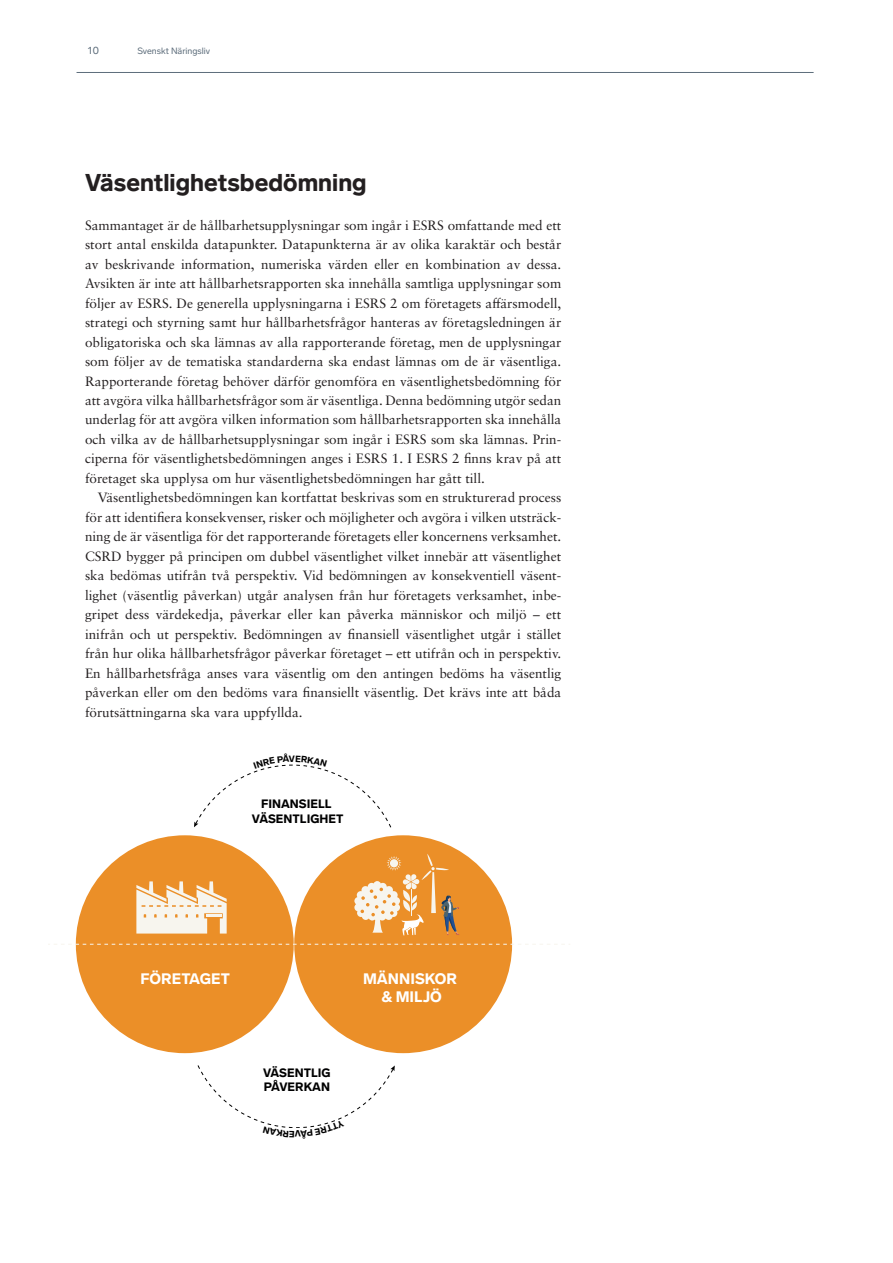
<style>
.page{position:relative;width:893px;height:1263px;background:#fff}
.page>*{position:absolute;margin:0;border:0;box-sizing:border-box;transform-origin:0 0}
.t1{font:900 24px "Lab Grotesque";color:#231f20}
.t2{font:900 15px/18px "Lab Grotesque";color:#fff;text-align:center}
.t3{font:13.5px/19.5px "Sabon LT Pro";color:#231f20;text-align:justify}
.t4{font:900 12px/14.4px "Lab Grotesque";color:#000001}
.t5{font:10.5px "Lab Grotesque";color:#5d6d7b}
.t6{font:9px "Lab Grotesque";color:#5d6d7b}
</style>
<div class="page">
<hr style="left:77px;top:72px;width:737px;height:1px;background:#5d6d7b">
<div style="left:76px;top:835px;width:218px;height:218px;background:#eb8f28;border-radius:50%"></div>
<div style="left:294px;top:835px;width:218px;height:218px;background:#eb8f28;border-radius:50%"></div>
<svg style="left:48px;top:944px;width:522px;height:1px"></svg>
<svg style="left:136px;top:881px;width:91px;height:52px"></svg>
<svg style="left:354px;top:854px;width:105px;height:81px"></svg>
<svg style="left:194px;top:764px;width:197px;height:63px"></svg>
<svg style="left:198px;top:1065px;width:197px;height:63px"></svg>
<p class="t5" style="left:88px;top:44px;width:12px">10</p>
<p class="t6" style="left:137px;top:46px;width:74px">Svenskt Näringsliv</p>
<h1 class="t1" style="left:85px;top:168px;width:283px">Väsentlighetsbedömning</h1>
<p class="t3" style="left:85px;top:215px;width:478px">Sammantaget är de hållbarhetsupplysningar som ingår i ESRS omfattande med ett stort antal enskilda datapunkter. Datapunkterna är av olika karaktär och består av beskrivande information, numeriska värden eller en kombination av dessa.<br>Avsikten är inte att hållbarhetsrapporten ska innehålla samtliga upplysningar som följer av ESRS. De generella upplysningarna i ESRS 2 om företagets affärsmodell, strategi och styrning samt hur hållbarhetsfrågor hanteras av företagsledningen är obligatoriska och ska lämnas av alla rapporterande företag, men de upplysningar som följer av de tematiska standarderna ska endast lämnas om de är väsentliga.<br>Rapporterande företag behöver därför genomföra en väsentlighetsbedömning för att avgöra vilka hållbarhetsfrågor som är väsentliga. Denna bedömning utgör sedan underlag för att avgöra vilken information som hållbarhetsrapporten ska innehålla och vilka av de hållbarhetsupplysningar som ingår i ESRS som ska lämnas. Prin&shy;ciperna för väsentlighetsbedömningen anges i ESRS 1. I ESRS 2 finns krav på att företaget ska upplysa om hur väsentlighetsbedömningen har gått till.</p>
<p class="t3" style="left:85px;top:488px;width:478px;text-indent:13px">Väsentlighetsbedömningen kan kortfattat beskrivas som en strukturerad process för att identifiera konsekvenser, risker och möjligheter och avgöra i vilken utsträck&shy;ning de är väsentliga för det rapporterande företagets eller koncernens verksamhet.<br>CSRD bygger på principen om dubbel väsentlighet vilket innebär att väsentlighet ska bedömas utifrån två perspektiv. Vid bedömningen av konsekventiell väsent&shy;lighet (väsentlig påverkan) utgår analysen från hur företagets verksamhet, inbe&shy;gripet dess värdekedja, påverkar eller kan påverka människor och miljö – ett inifrån och ut perspektiv. Bedömningen av finansiell väsentlighet utgår i stället från hur olika hållbarhetsfrågor påverkar företaget – ett utifrån och in perspektiv.<br>En hållbarhetsfråga anses vara väsentlig om den antingen bedöms ha väsentlig påverkan eller om den bedöms vara finansiellt väsentlig. Det krävs inte att båda förutsättningarna ska vara uppfyllda.</p>
<p class="t4" style="left:252px;top:797px;width:93px;text-align:center">FINANSIELL<br>VÄSENTLIGHET</p>
<p class="t2" style="left:140px;top:970px;width:91px">FÖRETAGET</p>
<p class="t4" style="left:263px;top:1065px;width:69px">VÄSENTLIG<br>PÅVERKAN</p>
<p class="t2" style="left:363px;top:970px;width:96px">MÄNNISKOR &amp; MILJÖ</p>
</div>
